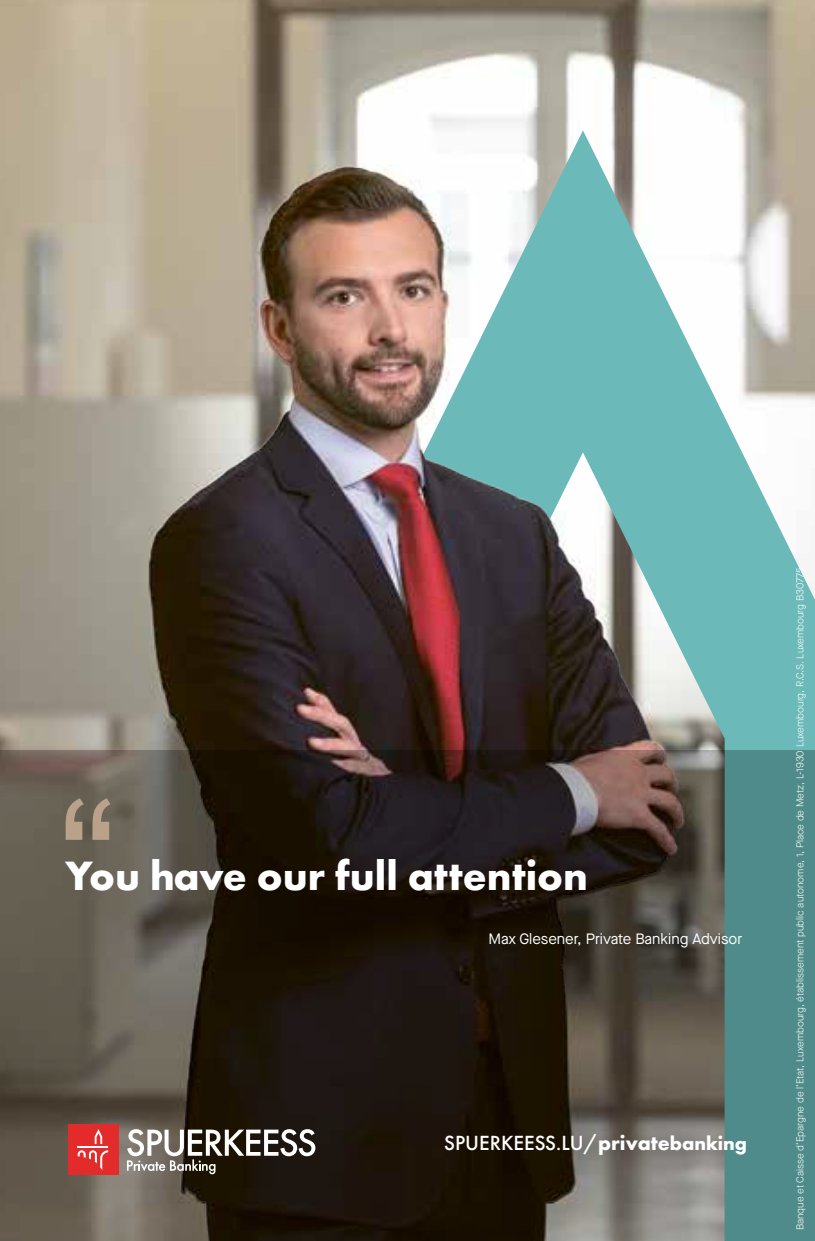
<style>
.page{position:relative;width:815px;height:1241px;background:#fff}
.page>*{position:absolute;margin:0;border:0;box-sizing:border-box;transform-origin:0 0}
.t1{font:700 42.5px "Futura PT";color:#fff}
.t2{font:500 21.25px "Futura PT";color:#fff}
.t3{font:15px "Maison Neue";color:#fff}
.t4{font:300 10px "Maison Neue";color:#fff}
.s1{font-weight:700}
.s2{font-weight:700;font-size:20px}
</style>
<div class="page">
<img style="left:0;top:0;width:815px;height:750px">
<svg style="left:746px;top:130px;width:69px;height:620px"></svg>
<img style="left:31px;top:24px;width:715px;height:726px">
<svg style="left:0;top:750px;width:815px;height:490px;background:#414139"></svg>
<svg style="left:66px;top:798px;width:45px;height:41px;background:#90826e"></svg>
<div style="left:68px;top:1123px;width:50px;height:51px;background:#e42b2b"></div>
<svg style="left:95px;top:1129px;width:7px;height:14px"></svg>
<hr style="left:78px;top:1146px;width:30px;height:2px;background:#fff">
<svg style="left:78px;top:1150px;width:30px;height:19px"></svg>
<svg style="left:127px;top:1128px;width:188px;height:45px"></svg>
<h1 class="t1" style="left:66px;top:847px;width:524px">You have our full attention</h1>
<h3 class="t3" style="left:489px;top:928px;width:255px">Max Glesener, Private Banking Advisor</h3>
<h2 class="t2" style="left:444px;top:1129px;width:305px">SPUERKEESS.LU/<span class="s1">private</span><span class="s2">banking</span></h2>
<p class="t4" style="left:793px;top:1230px;width:664px;rotate:-90deg">Banque et Caisse d’Epargne de l’Etat, Luxembourg, établissement public autonome, 1, Place de Metz, L-1930 Luxembourg, R.C.S. Luxembourg B30775</p>
</div>
